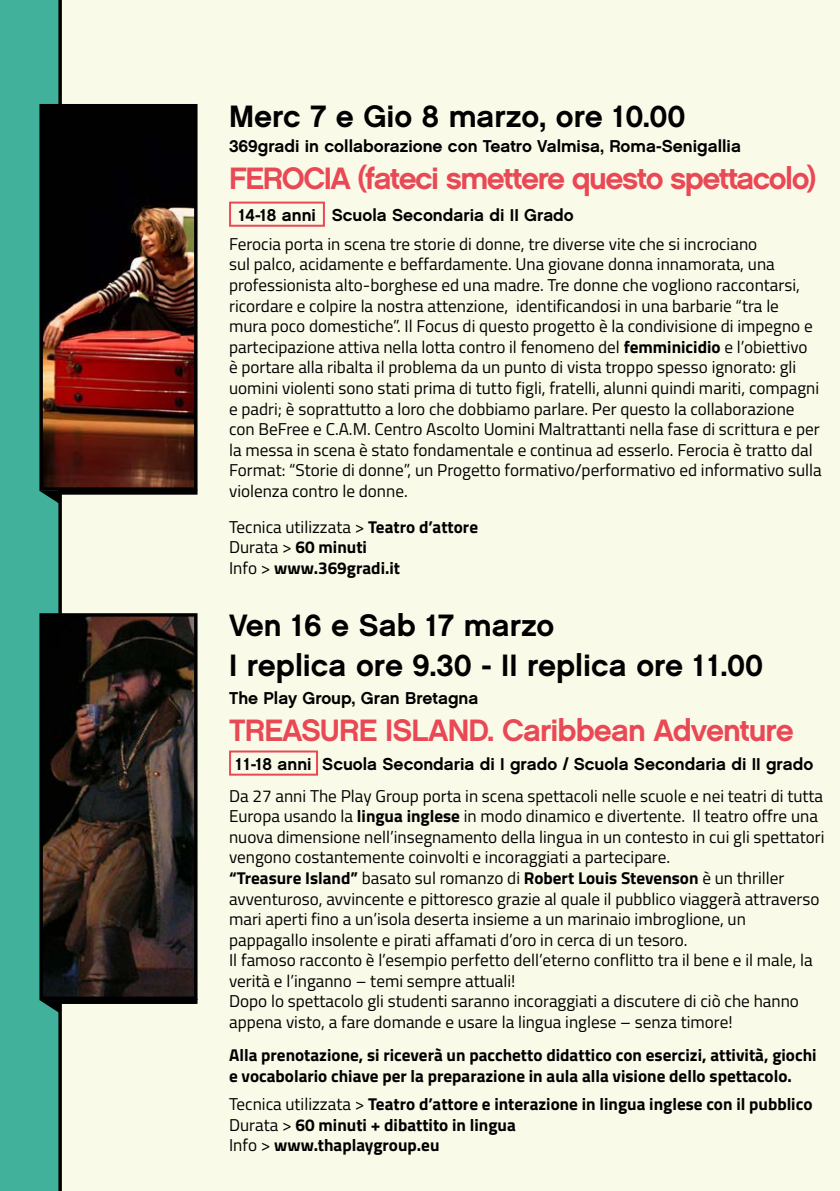
<style>
.page{position:relative;width:840px;height:1191px;background:#fff}
.page>*{position:absolute;margin:0;border:0;box-sizing:border-box;transform-origin:0 0}
.t1{font:30.8px/39.4px "Chalet New York Nineteen Sixty";color:#000}
.t2{font:30.8px "Chalet New York Nineteen Sixty";letter-spacing:-.04em;color:#e94855}
.t3{font:17.2px/20.6px "Titillium Web";color:#000}
.t4{font:700 17.2px/20.6px "Titillium Web";color:#000}
.t5{font:17.2px "Chalet New York Nineteen Sixty";color:#000}
.s1{font-weight:700}
.s2{font-weight:400}
</style>
<div class="page">
<div style="left:0;top:0;width:839px;height:1191px;background:#41b19c"></div>
<div style="left:58px;top:0;width:781px;height:1191px;background:#fafae8"></div>
<img style="left:43px;top:617px;width:150px;height:379px">
<div style="left:39px;top:613px;width:158px;height:387px;border:3px solid #000"></div>
<svg style="left:39px;top:1000px;width:21px;height:13px"></svg>
<div style="left:60px;top:999px;width:137px;height:5px;border:4px solid #000"></div>
<div style="left:229px;top:750px;width:89px;height:25px;border:2px solid #e94855"></div>
<img style="left:43px;top:108px;width:150px;height:379px">
<div style="left:39px;top:104px;width:158px;height:387px;border:3px solid #000"></div>
<svg style="left:40px;top:491px;width:20px;height:13px"></svg>
<div style="left:60px;top:490px;width:137px;height:4px;border:4px solid #000"></div>
<div style="left:229px;top:202px;width:96px;height:25px;border:2px solid #e94855"></div>
<h1 class="t1" style="left:229px;top:96px;width:457px">Merc 7 e Gio 8 marzo, ore 10.00</h1>
<p class="t5" style="left:229px;top:135px;width:513px">369gradi in collaborazione con Teatro Valmisa, Roma-Senigallia</p>
<h1 class="t2" style="left:229px;top:159px;width:588px">FEROCIA (fateci smettere questo spettacolo)</h1>
<p class="t5" style="left:238px;top:204px;width:337px">14-18 anni Scuola Secondaria di II Grado</p>
<p class="t3" style="left:229px;top:233px;width:594px">Ferocia porta in scena tre storie di donne, tre diverse vite che si incrociano<br>sul palco, acidamente e beffardamente. Una giovane donna innamorata, una professionista alto-borghese ed una madre. Tre donne che vogliono raccontarsi, ricordare e colpire la nostra attenzione, identificandosi in una barbarie “tra le<br>mura poco domestiche”. Il Focus di questo progetto è la condivisione di impegno e partecipazione attiva nella lotta contro il fenomeno del <span class="s1">femminicidio</span> e l’obiettivo<br>è portare alla ribalta il problema da un punto di vista troppo spesso ignorato: gli uomini violenti sono stati prima di tutto figli, fratelli, alunni quindi mariti, compagni e padri; è soprattutto a loro che dobbiamo parlare. Per questo la collaborazione con BeFree e C.A.M. Centro Ascolto Uomini Maltrattanti nella fase di scrittura e per la messa in scena è stato fondamentale e continua ad esserlo. Ferocia è tratto dal Format: “Storie di donne”, un Progetto formativo/performativo ed informativo sulla violenza contro le donne.</p>
<p class="t4" style="left:229px;top:515px;width:250px"><span class="s2">Tecnica utilizzata &gt;</span> Teatro d’attore<br><span class="s2">Durata &gt;</span> 60 minuti<br><span class="s2">Info &gt;</span> www.369gradi.it</p>
<h1 class="t1" style="left:229px;top:605px;width:535px">Ven 16 e Sab 17 marzo<br>I replica ore 9.30 - II replica ore 11.00</h1>
<p class="t5" style="left:229px;top:687px;width:251px">The Play Group, Gran Bretagna</p>
<h1 class="t2" style="left:229px;top:711px;width:566px">TREASURE ISLAND. Caribbean Adventure</h1>
<p class="t5" style="left:235px;top:752px;width:579px">11-18 anni Scuola Secondaria di I grado / Scuola Secondaria di II grado</p>
<p class="t3" style="left:229px;top:784px;width:596px">Da 27 anni The Play Group porta in scena spettacoli nelle scuole e nei teatri di tutta Europa usando la <span class="s1">lingua inglese</span> in modo dinamico e divertente. Il teatro offre una nuova dimensione nell’insegnamento della lingua in un contesto in cui gli spettatori vengono costantemente coinvolti e incoraggiati a partecipare.<br><span class="s1">“Treasure Island”</span> basato sul romanzo di <span class="s1">Robert Louis Stevenson</span> è un thriller avventuroso, avvincente e pittoresco grazie al quale il pubblico viaggerà attraverso mari aperti fino a un’isola deserta insieme a un marinaio imbroglione, un pappagallo insolente e pirati affamati d’oro in cerca di un tesoro.<br>Il famoso racconto è l’esempio perfetto dell’eterno conflitto tra il bene e il male, la verità e l’inganno – temi sempre attuali!<br>Dopo lo spettacolo gli studenti saranno incoraggiati a discutere di ciò che hanno appena visto, a fare domande e usare la lingua inglese – senza timore!</p>
<p class="t4" style="left:229px;top:1044px;width:588px">Alla prenotazione, si riceverà un pacchetto didattico con esercizi, attività, giochi e vocabolario chiave per la preparazione in aula alla visione dello spettacolo.</p>
<p class="t4" style="left:229px;top:1093px;width:584px"><span class="s2">Tecnica utilizzata &gt;</span> Teatro d’attore e interazione in lingua inglese con il pubblico<br><span class="s2">Durata &gt;</span> 60 minuti + dibattito in lingua<br><span class="s2">Info &gt;</span> www.thaplaygroup.eu</p>
</div>
